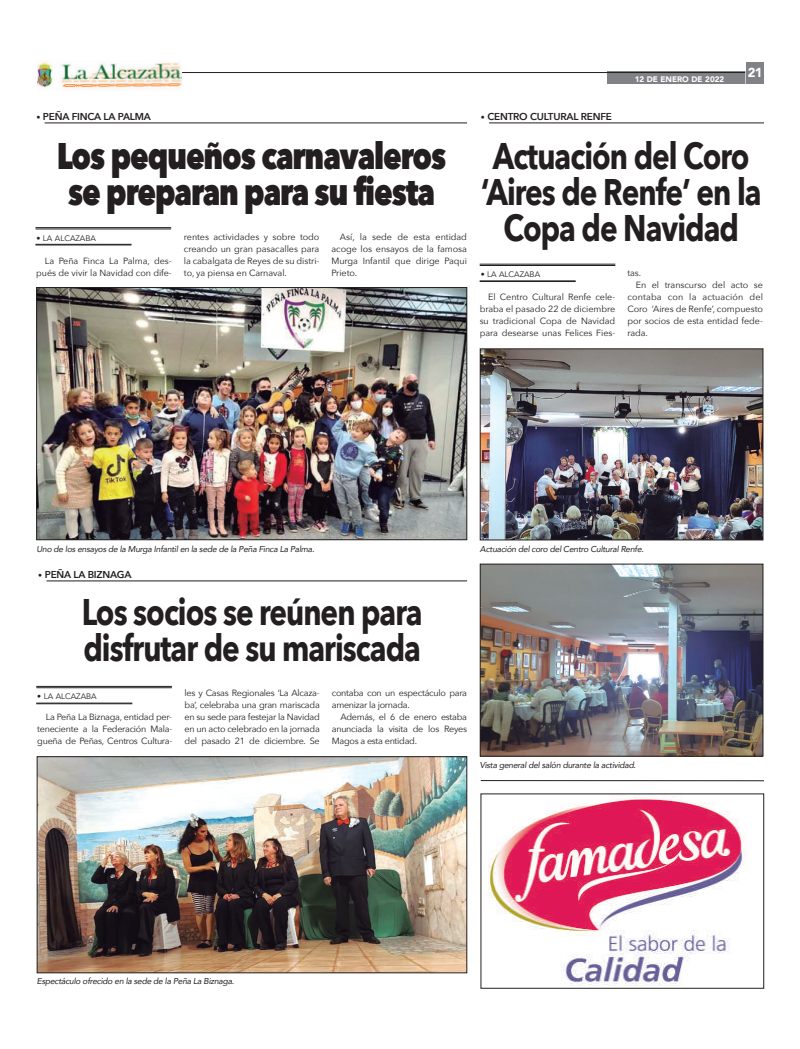
<style>
.page{position:relative;width:800px;height:1049px;background:#fff}
.page>*{position:absolute;margin:0;border:0;box-sizing:border-box;transform-origin:0 0}
.t1{font:700 37px/36px "Avenir Next";letter-spacing:-.03em;color:#231f20;text-align:center;scale:.8 1}
.t2{font:800 37px/36px "Avenir Next";letter-spacing:-.035em;color:#231f20;text-align:center;scale:.8 1}
.t3{font:900 13px "Avenir";color:#fff}
.t4{font:600 10px "Avenir Next";letter-spacing:-.02em;color:#231f20}
.t5{font:9px/12px "Avenir Next";letter-spacing:-.005em;color:#231f20;text-align:justify}
.t6{font:9px/12px "Avenir Next";letter-spacing:-.03em;color:#231f20}
.t7{font:9px "Avenir Next";letter-spacing:.015em;color:#231f20}
.t8{font:italic 8.5px "Avenir";letter-spacing:-.03em;color:#231f20}
.t9{font:8px "Avenir";color:#231f20}
.t10{font:900 8px "Avenir";color:#fff}
.s1{font-family:"Avenir";font-weight:400;font-size:8px}
</style>
<div class="page">
<img style="left:39px;top:758px;width:426px;height:213px">
<div style="left:37px;top:756px;width:430px;height:217px;border:1px solid #231f20"></div>
<hr style="left:479px;top:264px;width:136px;height:1px;background:#231f20">
<hr style="left:479px;top:265px;width:136px;height:1px;background:#231f20">
<hr style="left:479px;top:281px;width:96px;height:1px;background:#231f20">
<hr style="left:489px;top:123px;width:274px;height:1px;background:#231f20">
<img style="left:482px;top:566px;width:279px;height:188px">
<div style="left:480px;top:564px;width:283px;height:192px;border:1px solid #231f20"></div>
<div style="left:607px;top:72px;width:143px;height:12px;background:#808285"></div>
<hr style="left:182px;top:72px;width:563px;height:1px;background:#231f20">
<div style="left:745px;top:63px;width:18px;height:21px;background:#808285"></div>
<img style="left:38px;top:62px;width:144px;height:26px">
<hr style="left:35px;top:227px;width:136px;height:1px;background:#231f20">
<hr style="left:35px;top:229px;width:136px;height:1px;background:#231f20">
<hr style="left:35px;top:244px;width:96px;height:1px;background:#231f20">
<hr style="left:35px;top:245px;width:96px;height:1px;background:#231f20">
<hr style="left:45px;top:123px;width:422px;height:1px;background:#231f20">
<img style="left:38px;top:289px;width:427px;height:249px">
<div style="left:36px;top:287px;width:431px;height:253px;border:1px solid #231f20"></div>
<hr style="left:36px;top:686px;width:136px;height:1px;background:#231f20">
<hr style="left:36px;top:687px;width:136px;height:1px;background:#231f20">
<hr style="left:36px;top:703px;width:96px;height:1px;background:#231f20">
<hr style="left:46px;top:581px;width:421px;height:1px;background:#231f20">
<img style="left:482px;top:351px;width:279px;height:187px">
<div style="left:480px;top:349px;width:283px;height:191px;border:1px solid #231f20"></div>
<img style="left:488px;top:796px;width:258px;height:190px">
<hr style="left:480px;top:780px;width:283px;height:1px;background:#231f20">
<p class="t4" style="left:36px;top:110px;width:116px"><span class="s1">•</span> PEÑA FINCA LA PALMA</p>
<h1 class="t2" style="left:57px;top:139px;width:488px">Los pequeños carnavaleros se preparan para su fiesta</h1>
<p class="t9" style="left:36px;top:233px;width:61px">• LA ALCAZABA</p>
<p class="t5" style="left:184px;top:231px;width:137px">rentes actividades y sobre todo creando un gran pasacalles para la cabalgata de Reyes de su distri&shy;to, ya piensa en Carnaval.</p>
<p class="t5" style="left:331px;top:231px;width:137px;text-indent:9px">Así, la sede de esta entidad acoge los ensayos de la famosa Murga Infantil que dirige Paqui Prieto.</p>
<p class="t5" style="left:36px;top:255px;width:137px;text-align:right">La Peña Finca La Palma, des&shy;pués de vivir la Navidad con dife-</p>
<p class="t4" style="left:481px;top:110px;width:133px"><span class="s1">•</span> CENTRO CULTURAL RENFE</p>
<p class="t10" style="left:634px;top:74px;width:91px">12 DE ENERO DE 2022</p>
<h2 class="t3" style="left:747px;top:64px;width:16px">21</h2>
<h1 class="t1" style="left:480px;top:139px;width:352px">Actuación del Coro ‘Aires de Renfe’ en la<br>Copa de Navidad</h1>
<p class="t9" style="left:480px;top:269px;width:61px">• LA ALCAZABA</p>
<p class="t5" style="left:627px;top:267px;width:15px">tas.</p>
<p class="t5" style="left:635px;top:279px;width:129px">En el transcurso del acto se</p>
<p class="t7" style="left:627px;top:291px;width:137px">contaba con la actuación del</p>
<p class="t5" style="left:627px;top:303px;width:137px">Coro ‘Aires de Renfe’, compuesto</p>
<p class="t5" style="left:627px;top:315px;width:137px">por socios de esta entidad fede-</p>
<p class="t5" style="left:627px;top:327px;width:22px">rada.</p>
<p class="t5" style="left:479px;top:291px;width:137px;text-indent:9px">El Centro Cultural Renfe cele&shy;braba el pasado 22 de diciembre su tradicional Copa de Navidad para desearse unas Felices Fies-</p>
<p class="t8" style="left:36px;top:544px;width:279px">Uno de los ensayos de la Murga Infantil en la sede de la Peña Finca La Palma.</p>
<p class="t4" style="left:38px;top:568px;width:95px"><span class="s1">•</span> PEÑA LA BIZNAGA</p>
<h1 class="t1" style="left:82px;top:596px;width:427px;text-align:left">Los socios se reúnen para disfrutar de su mariscada</h1>
<p class="t9" style="left:37px;top:691px;width:61px">• LA ALCAZABA</p>
<p class="t5" style="left:184px;top:687px;width:137px">les y Casas Regionales ‘La Alcaza&shy;ba’, celebraba una gran mariscada en su sede para festejar la Navidad en un acto celebrado en la jornada del pasado 21 de diciembre. Se</p>
<p class="t6" style="left:332px;top:687px;width:137px">contaba con un espectáculo para amenizar la jornada.</p>
<p class="t5" style="left:37px;top:711px;width:136px;text-indent:9px">La Peña La Biznaga, entidad per&shy;teneciente a la Federación Mala&shy;gueña de Peñas, Centros Cultura-</p>
<p class="t5" style="left:332px;top:711px;width:137px;text-indent:9px">Además, el 6 de enero estaba anunciada la visita de los Reyes Magos a esta entidad.</p>
<p class="t8" style="left:480px;top:544px;width:165px">Actuación del coro del Centro Cultural Renfe.</p>
<p class="t8" style="left:480px;top:760px;width:157px">Vista general del salón durante la actividad.</p>
<p class="t8" style="left:37px;top:976px;width:199px">Espectáculo ofrecido en la sede de la Peña La Biznaga.</p>
</div>
